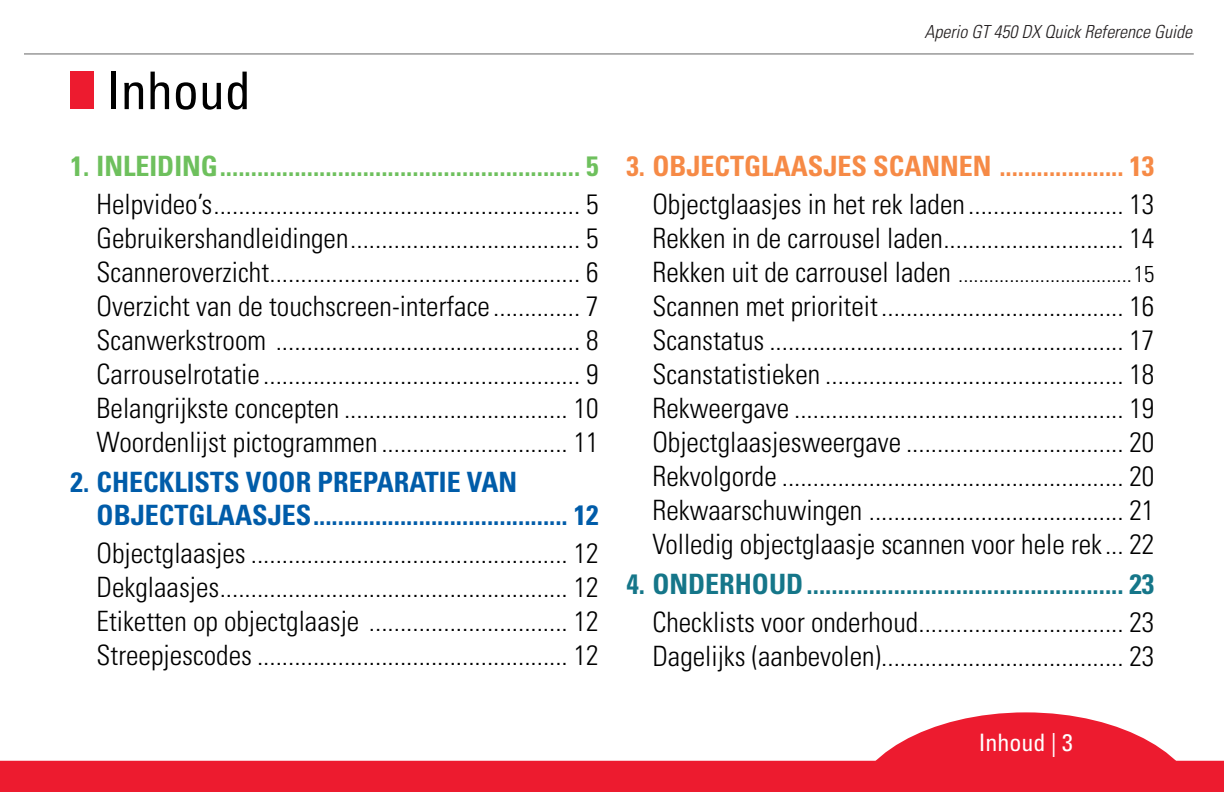
<style>
.page{position:relative;width:1224px;height:792px;background:#fff}
.page>*{position:absolute;margin:0;border:0;box-sizing:border-box;transform-origin:0 0}
.SectionNameQR_TOC{font:condensed 52px "Univers LT Std";color:#000}
.t1{font:300 condensed 28px "Univers LT Std";color:#000}
.t2{font:700 condensed 28px "Univers LT Std";color:#005ca9}
.t3{font:700 condensed 28px "Univers LT Std";color:#6ec05d}
.t4{font:700 condensed 28px "Univers LT Std";color:#157689}
.t5{font:700 condensed 28px "Univers LT Std";color:#f68a46}
.t6{font:condensed 24px "Univers LT Std";color:#fff}
.t7{font:300 condensed 23px "Univers LT Std";color:#000}
.t8{font:italic 300 condensed 18px "Univers LT Std";color:#231f20}
.s1{font-size:28px}
</style>
<div class="page">
<hr style="left:24px;top:54px;width:1170px;height:1px;background:#666">
<svg style="left:0;top:712px;width:1224px;height:80px"></svg>
<div style="left:71px;top:71px;width:23px;height:38px;background:#ed1b2f"></div>
<p class="SectionNameQR_TOC" style="left:106px;top:58px;width:146px">Inhoud</p>
<p class="t3" style="left:71px;top:149px;width:530px">1. INLEIDING.......................................................... 5</p>
<p class="t1" style="left:97px;top:188px;width:504px">Helpvideo’s........................................................... 5</p>
<p class="t1" style="left:97px;top:222px;width:504px">Gebruikershandleidingen..................................... 5</p>
<p class="t1" style="left:97px;top:256px;width:504px">Scanneroverzicht.................................................. 6</p>
<p class="t1" style="left:97px;top:290px;width:504px">Overzicht van de touchscreen-interface .............. 7</p>
<p class="t1" style="left:97px;top:324px;width:504px">Scanwerkstroom ................................................. 8</p>
<p class="t1" style="left:97px;top:358px;width:504px">Carrouselrotatie ................................................... 9</p>
<p class="t1" style="left:97px;top:392px;width:504px">Belangrijkste concepten .................................... 10</p>
<p class="t1" style="left:97px;top:426px;width:504px">Woordenlijst pictogrammen .............................. 11</p>
<p class="t2" style="left:71px;top:465px;width:448px">2. CHECKLISTS VOOR PREPARATIE VAN</p>
<p class="t2" style="left:97px;top:498px;width:504px">OBJECTGLAASJES......................................... 12</p>
<p class="t1" style="left:97px;top:537px;width:504px">Objectglaasjes ................................................... 12</p>
<p class="t1" style="left:97px;top:571px;width:504px">Dekglaasjes........................................................ 12</p>
<p class="t1" style="left:97px;top:605px;width:504px">Etiketten op objectglaasje ................................ 12</p>
<p class="t1" style="left:97px;top:639px;width:504px">Streepjescodes .................................................. 12</p>
<p class="t8" style="left:924px;top:21px;width:269px">Aperio GT 450 DX Quick Reference Guide</p>
<p class="t5" style="left:626px;top:149px;width:530px">3. OBJECTGLAASJES SCANNEN .................... 13</p>
<p class="t1" style="left:652px;top:188px;width:504px">Objectglaasjes in het rek laden ......................... 13</p>
<p class="t1" style="left:652px;top:222px;width:504px">Rekken in de carrousel laden............................. 14</p>
<p class="t7" style="left:652px;top:260px;width:504px"><span class="s1">Rekken uit de carrousel laden</span> ..................................15</p>
<p class="t1" style="left:652px;top:290px;width:504px">Scannen met prioriteit....................................... 16</p>
<p class="t1" style="left:652px;top:324px;width:504px">Scanstatus ......................................................... 17</p>
<p class="t1" style="left:652px;top:358px;width:504px">Scanstatistieken ................................................ 18</p>
<p class="t1" style="left:652px;top:392px;width:504px">Rekweergave ..................................................... 19</p>
<p class="t1" style="left:652px;top:426px;width:504px">Objectglaasjesweergave ................................... 20</p>
<p class="t1" style="left:652px;top:460px;width:504px">Rekvolgorde ....................................................... 20</p>
<p class="t1" style="left:652px;top:494px;width:504px">Rekwaarschuwingen ......................................... 21</p>
<p class="t1" style="left:652px;top:528px;width:504px">Volledig objectglaasje scannen voor hele rek... 22</p>
<p class="t4" style="left:626px;top:567px;width:530px">4. ONDERHOUD................................................... 23</p>
<p class="t1" style="left:652px;top:605px;width:504px">Checklists voor onderhoud................................. 23</p>
<p class="t1" style="left:652px;top:639px;width:504px">Dagelijks (aanbevolen)....................................... 23</p>
<p class="t6" style="left:979px;top:727px;width:95px">Inhoud | 3</p>
</div>
